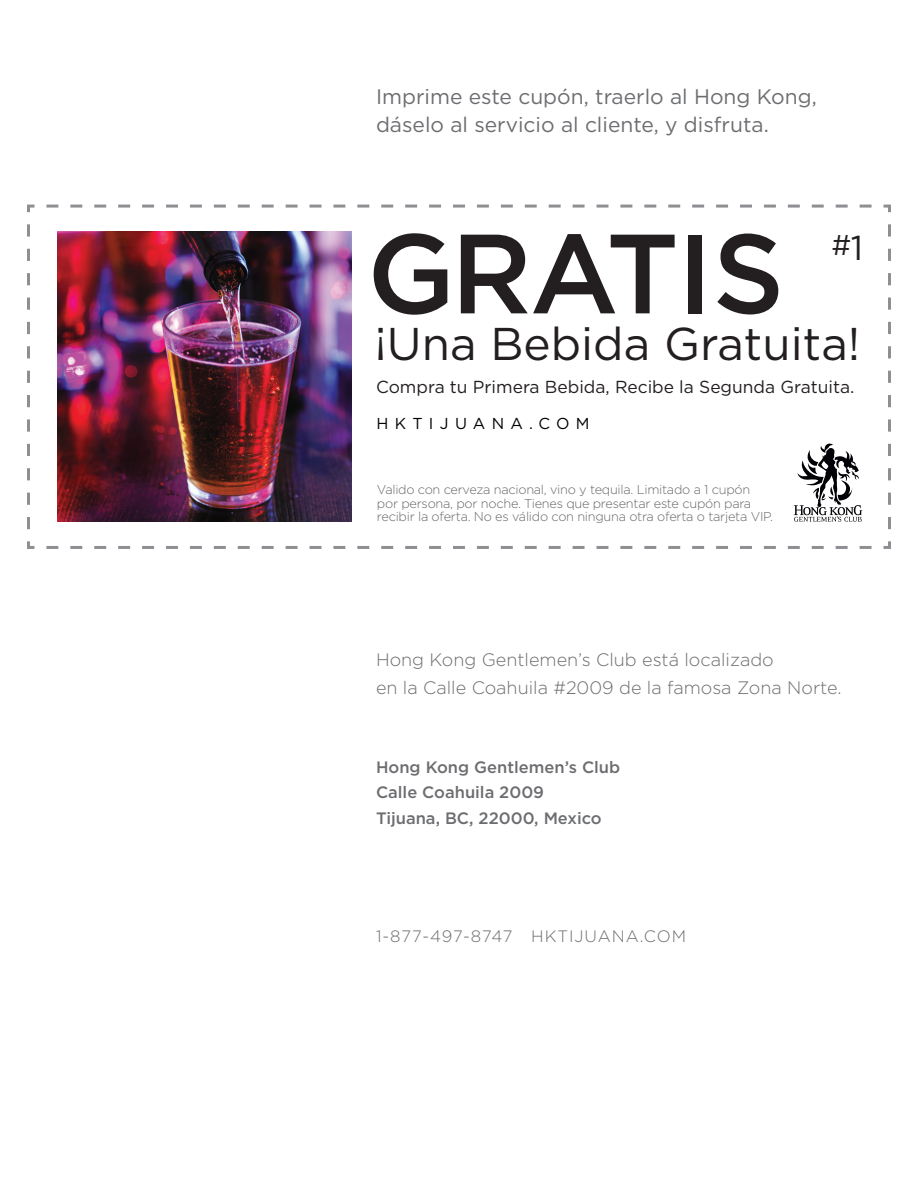
<style>
.page{position:relative;width:918px;height:1188px;background:#fff}
.page>*{position:absolute;margin:0;border:0;box-sizing:border-box;transform-origin:0 0}
.t1{font:500 112.5px "Gotham";letter-spacing:-.02em;color:#231f20}
.t2{font:45.9px "Gotham";color:#231f20}
.t3{font:28.5px "Gotham";color:#231f20}
.t4{font:21px/27.6px "Gotham";color:#6c6d70}
.t5{font:300 18px/27.6px "Gotham";color:#6c6d70}
.t6{font:17.4px "Gotham";color:#231f20}
.t7{font:500 16.5px/25.8px "Gotham";color:#6c6d70}
.t8{font:300 16.5px "Gotham";letter-spacing:.05em;color:#6c6d70}
.t9{font:15.9px "Gotham";letter-spacing:.4em;color:#020105}
.t10{font:300 12.75px/13.2px "Gotham";letter-spacing:-.02em;color:#67676a}
.s1{font-size:34.5px}
</style>
<div class="page">
<svg style="left:27px;top:204px;width:864px;height:345px"></svg>
<svg style="left:794px;top:444px;width:68px;height:78px"></svg>
<img style="left:58px;top:231px;width:293px;height:291px">
<p class="t4" style="left:376px;top:83px;width:442px">Imprime este cupón, traerlo al Hong Kong, dáselo al servicio al cliente, y disfruta.</p>
<p class="t1" style="left:367px;top:200px;width:419px">GRATIS</p>
<p class="t3" style="left:832px;top:227px;width:33px">#<span class="s1">1</span></p>
<p class="t2" style="left:375px;top:315px;width:487px">¡Una Bebida Gratuita!</p>
<p class="t6" style="left:376px;top:375px;width:480px">Compra tu Primera Bebida, Recibe la Segunda Gratuita.</p>
<p class="t9" style="left:376px;top:414px;width:215px">HKTIJUANA.COM</p>
<p class="t10" style="left:377px;top:483px;width:398px">Valido con cerveza nacional, vino y tequila. Limitado a 1 cupón por persona, por noche. Tienes que presentar este cupón para recibir la oferta. No es válido con ninguna otra oferta o tarjeta VIP.</p>
<p class="t5" style="left:376px;top:646px;width:467px">Hong Kong Gentlemen’s Club está localizado<br>en la Calle Coahuila #2009 de la famosa Zona Norte.</p>
<p class="t7" style="left:376px;top:754px;width:246px">Hong Kong Gentlemen’s Club<br>Calle Coahuila 2009<br>Tijuana, BC, 22000, Mexico</p>
<p class="t8" style="left:376px;top:926px;width:312px">1-877-497-8747 HKTIJUANA.COM</p>
</div>
